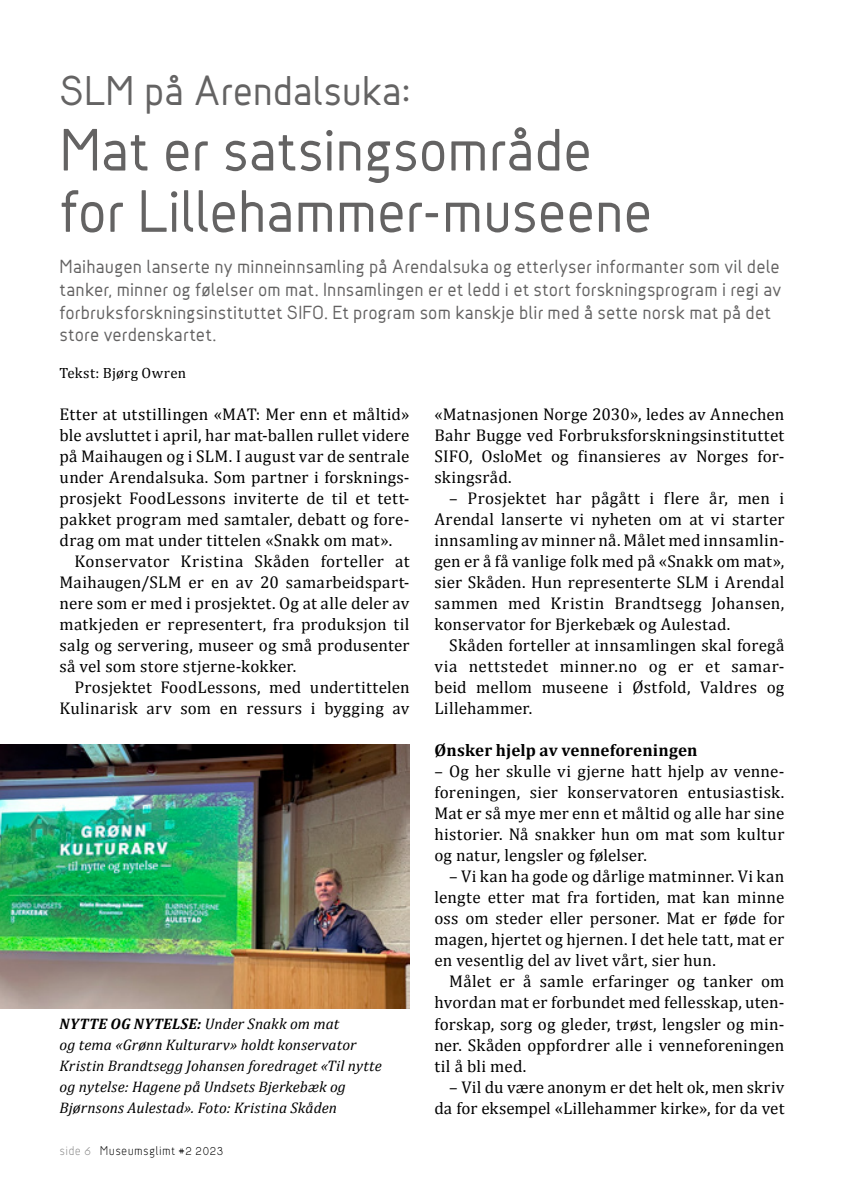
<style>
.page{position:relative;width:844px;height:1191px;background:#fff}
.page>*{position:absolute;margin:0;border:0;box-sizing:border-box;transform-origin:0 0}
.t1{font:57.75px/61.2px "Jacobs Sans";letter-spacing:-.01em;color:#646363}
.t2{font:40.25px "Jacobs Sans";color:#646363}
.t3{font:18.38px/22.8px "Jacobs Sans";letter-spacing:.01em;color:#646363}
.t4{font:17.15px/21px "Cambria";letter-spacing:.01em;color:#000;text-align:justify}
.t5{font:700 17.15px "Cambria";letter-spacing:.005em;color:#000}
.t6{font:italic 15.4px/21px "Cambria";letter-spacing:.01em;color:#000}
.t7{font:14.88px "Cambria";letter-spacing:.02em;color:#000}
.t8{font:300 12.25px "Jacobs Sans";letter-spacing:.025em;color:#000}
.s1{font-weight:700}
.s2{color:#878787}
</style>
<div class="page">
<img style="left:0;top:745px;width:410px;height:263px">
<h2 class="t2" style="left:60px;top:66px;width:352px">SLM på Arendalsuka:</h2>
<h1 class="t1" style="left:60px;top:118px;width:594px">Mat er satsingsområde for Lillehammer-museene</h1>
<p class="t3" style="left:60px;top:255px;width:723px">Maihaugen lanserte ny minneinnsamling på Arendalsuka og etterlyser informanter som vil dele tanker, minner og følelser om mat. Innsamlingen er et ledd i et stort forskningsprogram i regi av forbruksforskningsinstituttet SIFO. Et program som kanskje blir med å sette norsk mat på det store verdenskartet.</p>
<p class="t7" style="left:60px;top:364px;width:128px">Tekst: Bjørg Owren</p>
<p class="t4" style="left:60px;top:404px;width:351px">Etter at utstillingen «MAT: Mer enn et måltid» ble avsluttet i april, har mat-ballen rullet videre på Maihaugen og i SLM. I august var de sentrale under Arendalsuka. Som partner i forsknings&shy;prosjekt FoodLessons inviterte de til et tett&shy;pakket program med samtaler, debatt og fore&shy;drag om mat under tittelen «Snakk om mat».</p>
<p class="t4" style="left:60px;top:551px;width:351px;text-indent:15px">Konservator Kristina Skåden forteller at Maihaugen/SLM er en av 20 samarbeidspart&shy;nere som er med i prosjektet. Og at alle deler av matkjeden er representert, fra produksjon til salg og servering, museer og små produsenter så vel som store stjerne-kokker.</p>
<p class="t4" style="left:60px;top:677px;width:351px;text-align:right">Prosjektet FoodLessons, med undertittelen<br>Kulinarisk arv som en ressurs i bygging av</p>
<p class="t6" style="left:60px;top:1013px;width:324px"><span class="s1">NYTTE OG NYTELSE:</span> Under Snakk om mat<br>og tema «Grønn Kulturarv» holdt konservator Kristin Brandtsegg Johansen foredraget «Til nytte og nytelse: Hagene på Undsets Bjerkebæk og Bjørnsons Aulestad». Foto: Kristina Skåden</p>
<p class="t8" style="left:60px;top:1143px;width:165px"><span class="s2">side 6</span> Museumsglimt #2 2023</p>
<p class="t4" style="left:434px;top:404px;width:351px">«Matnasjonen Norge 2030», ledes av Annechen Bahr Bugge ved Forbruksforskningsinstituttet SIFO, OsloMet og finansieres av Norges for&shy;skingsråd.</p>
<p class="t4" style="left:434px;top:488px;width:351px;text-indent:15px">– Prosjektet har pågått i flere år, men i Arendal lanserte vi nyheten om at vi starter innsamling av minner nå. Målet med innsamlin&shy;gen er å få vanlige folk med på «Snakk om mat», sier Skåden. Hun representerte SLM i Arendal sammen med Kristin Brandtsegg Johansen, konservator for Bjerkebæk og Aulestad.</p>
<p class="t4" style="left:434px;top:635px;width:351px;text-indent:15px">Skåden forteller at innsamlingen skal foregå via nettstedet minner.no og er et samar&shy;beid mellom museene i Østfold, Valdres og Lillehammer.</p>
<p class="t5" style="left:434px;top:738px;width:264px">Ønsker hjelp av venneforeningen</p>
<p class="t4" style="left:434px;top:761px;width:351px">– Og her skulle vi gjerne hatt hjelp av venne&shy;foreningen, sier konservatoren entusiastisk.<br>Mat er så mye mer enn et måltid og alle har sine historier. Nå snakker hun om mat som kultur og natur, lengsler og følelser.</p>
<p class="t4" style="left:434px;top:866px;width:351px;text-indent:15px">– Vi kan ha gode og dårlige matminner. Vi kan lengte etter mat fra fortiden, mat kan minne oss om steder eller personer. Mat er føde for magen, hjertet og hjernen. I det hele tatt, mat er en vesentlig del av livet vårt, sier hun.</p>
<p class="t4" style="left:434px;top:971px;width:351px;text-indent:15px">Målet er å samle erfaringer og tanker om hvordan mat er forbundet med fellesskap, uten&shy;forskap, sorg og gleder, trøst, lengsler og min&shy;ner. Skåden oppfordrer alle i venneforeningen til å bli med.</p>
<p class="t4" style="left:434px;top:1076px;width:351px;text-align:right">– Vil du være anonym er det helt ok, men skriv da for eksempel «Lillehammer kirke», for da vet</p>
</div>
